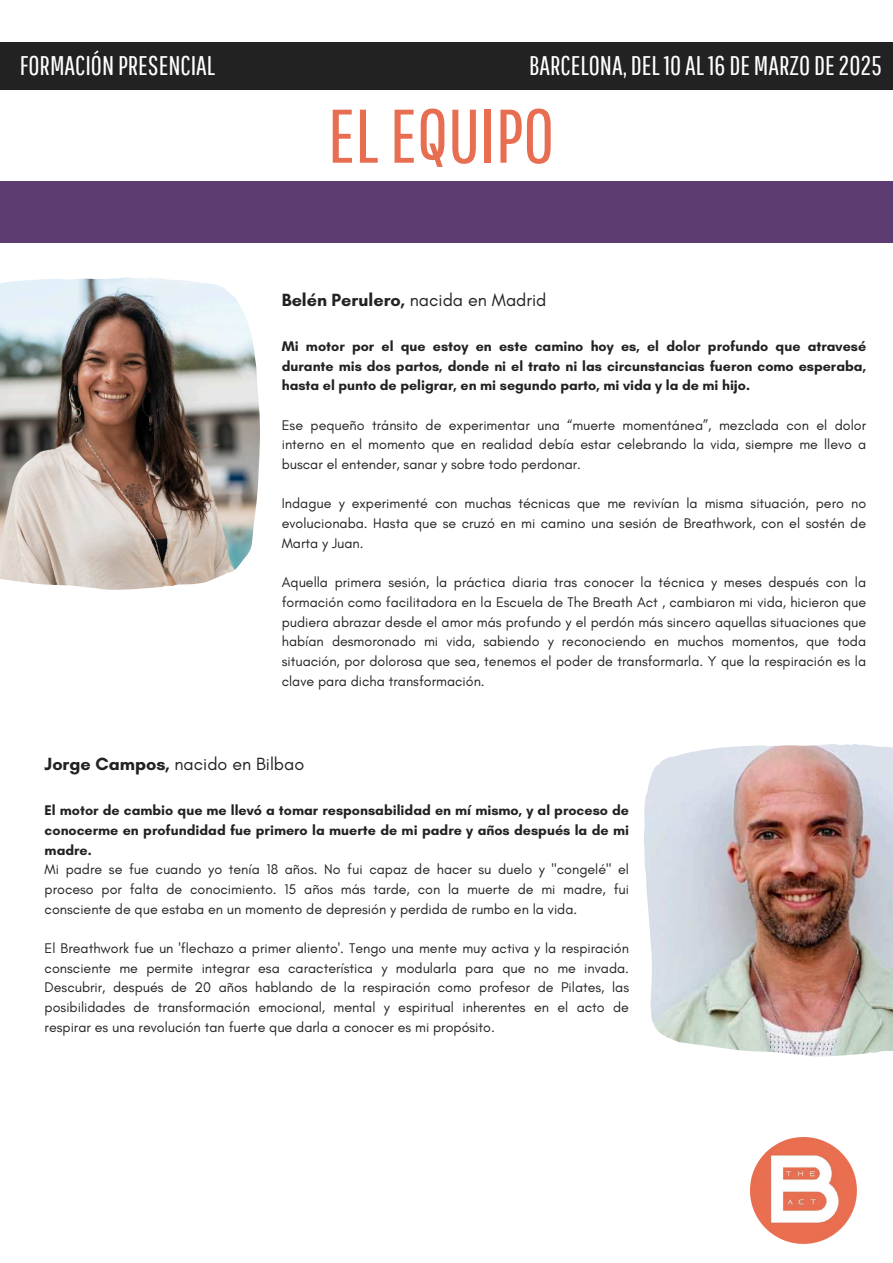
<style>
.page{position:relative;width:893px;height:1263px;background:#fff}
.page>*{position:absolute;margin:0;border:0;box-sizing:border-box;transform-origin:0 0}
.t1{font:75.75px "Pathway Gothic One";color:#e76e51}
.t2{font:27px "Pathway Gothic One";color:#fff}
.t3{font:700 18px "Glacial Indifference";color:#222}
.t4{font:18px "Glacial Indifference";color:#222}
.t5{font:14.25px/19.6px "Glacial Indifference";color:#222;text-align:justify}
.t6{font:700 14.25px/19.6px "Glacial Indifference";color:#222;text-align:justify}
.s1{font-weight:400}
.s2{font-weight:700}
</style>
<div class="page">
<div style="left:0;top:42px;width:893px;height:47px;background:#222"></div>
<div style="left:0;top:181px;width:893px;height:62px;background:#5c3c71"></div>
<img style="left:751px;top:1137px;width:105px;height:106px">
<img style="left:0;top:277px;width:260px;height:313px">
<img style="left:644px;top:744px;width:249px;height:312px">
<h1 class="t2" style="left:20px;top:50px;width:197px">FORMACIÓN PRESENCIAL</h1>
<p class="t2" style="left:529px;top:50px;width:354px">BARCELONA, DEL10 AL16 DE MARZO DE 2025</p>
<h2 class="t1" style="left:328px;top:90px;width:228px">ELEQUIPO</h2>
<h3 class="t3" style="left:282px;top:289px;width:266px">Belén Perulero, <span class="s1">nacida en Madrid</span></h3>
<h4 class="t6" style="left:282px;top:336px;width:586px">Mi motor por el que estoy en este camino hoy es, el dolor profundo que atravesé durante mis dos partos, donde ni el trato ni las circunstancias fueron como esperaba, hasta el punto de peligrar, en mi segundo parto, mi vida y la de mi hijo.</h4>
<p class="t5" style="left:282px;top:415px;width:586px">Ese pequeño tránsito de experimentar una “muerte momentánea”, mezclada con el dolor interno en el momento que en realidad debía estar celebrando la vida, siempre me llevo a buscar el entender, sanar y sobre todo perdonar.</p>
<p class="t5" style="left:282px;top:493px;width:586px">Indague y experimenté con muchas técnicas que me revivían la misma situación, pero no evolucionaba. Hasta que se cruzó en mi camino una sesión de Breathwork, con el sostén de Marta y Juan.</p>
<p class="t5" style="left:282px;top:572px;width:586px">Aquella primera sesión, la práctica diaria tras conocer la técnica y meses después con la formación como facilitadora en la Escuela de The Breath Act , cambiaron mi vida, hicieron que pudiera abrazar desde el amor más profundo y el perdón más sincero aquellas situaciones que habían desmoronado mi vida, sabiendo y reconociendo en muchos momentos, que toda situación, por dolorosa que sea, tenemos el poder de transformarla. Y que la respiración es la clave para dicha transformación.</p>
<p class="t4" style="left:45px;top:753px;width:261px"><span class="s2">Jorge Campos,</span> nacido en Bilbao</p>
<p class="t6" style="left:45px;top:800px;width:586px">El motor de cambio que me llevó a tomar responsabilidad en mí mismo, y al proceso de conocerme en profundidad fue primero la muerte de mi padre y años después la de mi madre.</p>
<p class="t5" style="left:45px;top:859px;width:586px">Mi padre se fue cuando yo tenía 18 años. No fui capaz de hacer su duelo y "congelé" el proceso por falta de conocimiento. 15 años más tarde, con la muerte de mi madre, fui consciente de que estaba en un momento de depresión y perdida de rumbo en la vida.</p>
<p class="t5" style="left:45px;top:938px;width:586px">El Breathwork fue un 'flechazo a primer aliento'. Tengo una mente muy activa y la respiración consciente me permite integrar esa característica y modularla para que no me invada.<br>Descubrir, después de 20 años hablando de la respiración como profesor de Pilates, las posibilidades de transformación emocional, mental y espiritual inherentes en el acto de respirar es una revolución tan fuerte que darla a conocer es mi propósito.</p>
</div>
